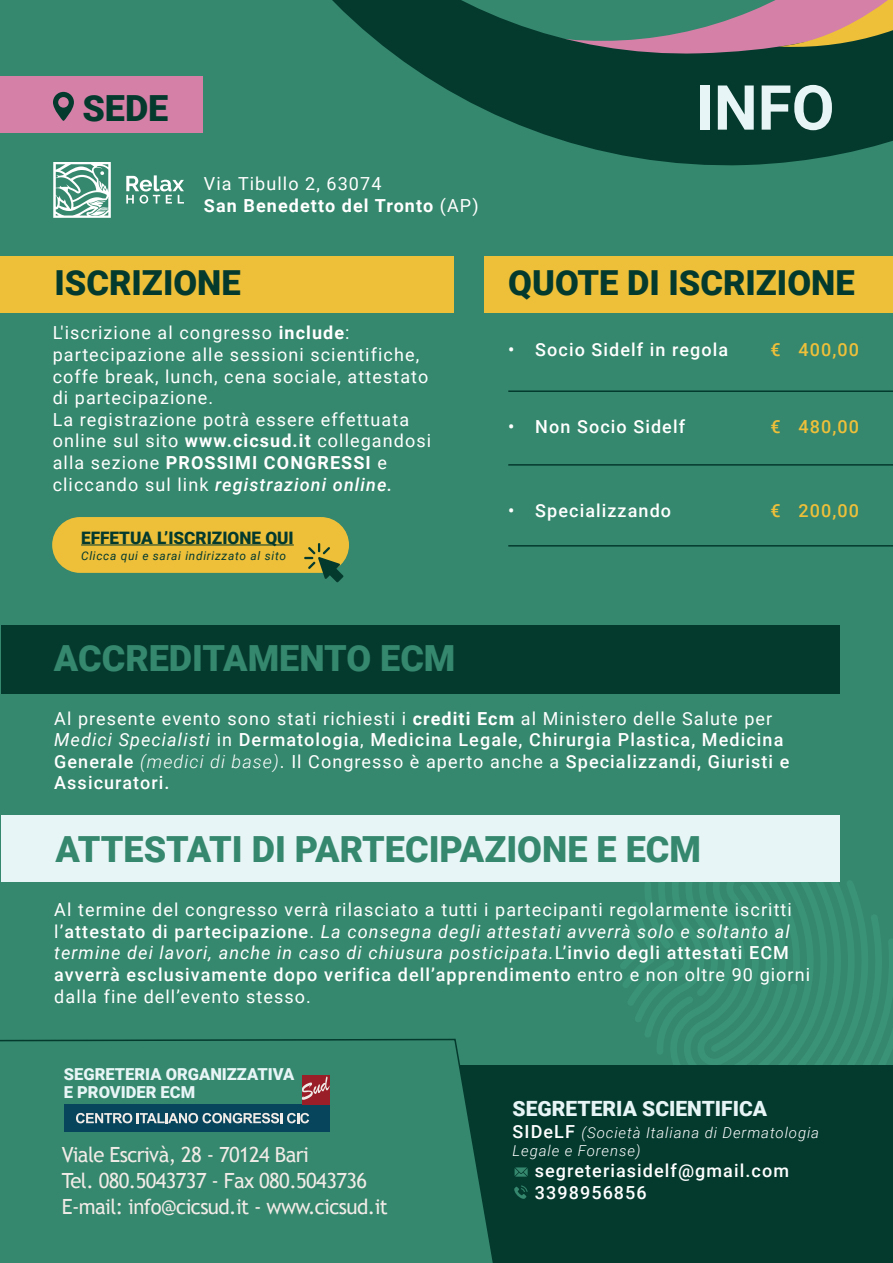
<style>
.page{position:relative;width:893px;height:1263px;background:#35876d}
.page>*{position:absolute;margin:0;border:0;box-sizing:border-box;transform-origin:0 0}
.t1{font:700 62.1px "Roboto";color:#e8f5f6}
.t2{font:900 36px "Roboto";color:#35876d}
.t3{font:900 36px "Roboto";color:#043a2e}
.t4{font:900 34.5px "Roboto";color:#043a2e}
.t5{font:900 21px "Roboto";color:#e8f5f6}
.t6{font:20.85px/26.1px "Trebuchet MS";letter-spacing:-.03em;color:#f1ebe7}
.t7{font:18px/21.6px "Roboto";letter-spacing:.06em;color:#fff}
.t8{font:500 18px/21.6px "Roboto";letter-spacing:.06em;color:#fff}
.t9{font:500 18px "Roboto";letter-spacing:.06em;color:#eec03a}
.t10{font:900 17.1px "Roboto";color:#043a2e}
.t11{font:900 16.5px/18px "Roboto";color:#e8f5f6}
.t12{font:italic 300 15px/18px "Roboto";letter-spacing:.06em;color:#fff}
.t13{font:italic 11.85px "Roboto";letter-spacing:.06em;color:#043a2e}
.s1{font-weight:700}
.s2{font-weight:500;font-style:italic}
.s3{font-weight:400}
.s4{font-weight:400;font-style:italic}
.s5{font-weight:300;font-style:italic}
.s6{font-weight:500}
.s7{font-style:italic}
.s8{font-weight:500;font-style:normal;font-size:18px}
</style>
<div class="page">
<svg style="left:620px;top:830px;width:273px;height:235px"></svg>
<svg style="left:174px;top:0;width:719px;height:166px"></svg>
<svg style="left:779px;top:0;width:114px;height:49px;background:#be8876"></svg>
<div style="left:0;top:256px;width:454px;height:56px;background:#eec03a"></div>
<div style="left:484px;top:256px;width:409px;height:56px;background:#eec03a"></div>
<div style="left:0;top:77px;width:202px;height:56px;background:#d480a7"></div>
<svg style="left:53px;top:162px;width:58px;height:56px"></svg>
<svg style="left:126px;top:175px;width:58px;height:29px"></svg>
<svg style="left:53px;top:92px;width:21px;height:29px"></svg>
<div style="left:1px;top:626px;width:838px;height:68px;background:#043a2e"></div>
<div style="left:0;top:1065px;width:893px;height:198px;background:#043a2e"></div>
<div style="left:1px;top:815px;width:838px;height:66px;background:#e8f5f6"></div>
<svg style="left:515px;top:1167px;width:13px;height:10px"></svg>
<svg style="left:514px;top:1185px;width:14px;height:14px"></svg>
<div style="left:0;top:1038px;width:493px;height:225px;background:#35876d"></div>
<div style="left:64px;top:1104px;width:266px;height:28px;background:#07455d"></div>
<svg style="left:76px;top:1113px;width:233px;height:10px"></svg>
<div style="left:302px;top:1075px;width:28px;height:29px;background:#9a1e28"></div>
<svg style="left:302px;top:1076px;width:28px;height:24px"></svg>
<hr style="left:508px;top:390px;width:385px;height:2px;background:#043a2e">
<hr style="left:508px;top:464px;width:385px;height:2px;background:#043a2e">
<hr style="left:508px;top:545px;width:385px;height:2px;background:#043a2e">
<div style="left:52px;top:517px;width:297px;height:56px;background:#eec03a;border-radius:28px"></div>
<hr style="left:81px;top:544px;width:213px;height:1px;background:#043a2e">
<svg style="left:304px;top:543px;width:39px;height:39px"></svg>
<h2 class="t3" style="left:82px;top:83px;width:88px">SEDE</h2>
<p class="t7" style="left:204px;top:172px;width:276px">Via Tibullo 2, 63074<br><span class="s1">San Benedetto del Tronto</span> (AP)</p>
<h3 class="t4" style="left:54px;top:258px;width:188px">ISCRIZIONE</h3>
<p class="t7" style="left:53px;top:321px;width:380px">L'iscrizione al congresso <span class="s1">include</span>: partecipazione alle sessioni scientifiche, coffe break, lunch, cena sociale, attestato di partecipazione.<br>La registrazione potrà essere effettuata online sul sito <span class="s1">www.cicsud.it</span> collegandosi alla sezione <span class="s1">PROSSIMI CONGRESSI</span> e cliccando sul link <span class="s2">registrazioni online.</span></p>
<p class="t10" style="left:81px;top:526px;width:214px">EFFETUA L’ISCRIZIONE QUI</p>
<p class="t13" style="left:81px;top:548px;width:207px">Clicca qui e sarai indirizzato al sito</p>
<h1 class="t1" style="left:696px;top:64px;width:140px">INFO</h1>
<h3 class="t4" style="left:508px;top:258px;width:348px">QUOTE DI ISCRIZIONE</h3>
<p class="t8" style="left:508px;top:338px;width:221px">• Socio Sidelf in regola</p>
<p class="t9" style="left:770px;top:337px;width:90px">€ 400,00</p>
<p class="t8" style="left:508px;top:415px;width:178px">• Non Socio Sidelf</p>
<p class="t9" style="left:770px;top:414px;width:90px">€ 480,00</p>
<p class="t8" style="left:508px;top:499px;width:164px">• Specializzando</p>
<p class="t9" style="left:770px;top:498px;width:90px">€ 200,00</p>
<h2 class="t2" style="left:54px;top:633px;width:403px">ACCREDITAMENTO ECM</h2>
<p class="t8" style="left:54px;top:707px;width:737px"><span class="s3">Al presente evento sono stati richiesti i</span> <span class="s1">crediti Ecm</span> <span class="s3">al Ministero delle Salute per </span><span class="s4">Medici Specialisti</span> <span class="s3">in</span> Dermatologia<span class="s3">,</span> Medicina Legale, Chirurgia Plastica, Medicina Generale <span class="s5">(medici di base)</span><span class="s3">. Il Congresso è aperto anche a</span> Specializzandi, Giuristi e Assicuratori.</p>
<h2 class="t2" style="left:55px;top:824px;width:647px">ATTESTATI DI PARTECIPAZIONE E ECM</h2>
<p class="t7" style="left:54px;top:898px;width:757px">Al termine del congresso verrà rilasciato a tutti i partecipanti regolarmente iscritti l’<span class="s6">attestato di partecipazione</span>. <span class="s7">La consegna degli attestati avverrà solo e soltanto al termine dei lavori, anche in caso di chiusura posticipata.</span>L’<span class="s6">invio degli attestati ECM avverrà esclusivamente dopo verifica dell’apprendimento</span> entro e non oltre 90 giorni dalla fine dell’evento stesso.</p>
<p class="t11" style="left:64px;top:1065px;width:232px">SEGRETERIA ORGANIZZATIVA<br>E PROVIDER ECM</p>
<p class="t6" style="left:62px;top:1142px;width:328px">Viale Escrivà, 28 - 70124 Bari<br>Tel. 080.5043737 - Fax 080.5043736<br>E-mail: info@cicsud.it - www.cicsud.it</p>
<p class="t5" style="left:513px;top:1094px;width:256px">SEGRETERIA SCIENTIFICA</p>
<p class="t12" style="left:513px;top:1122px;width:308px"><span class="s8">SIDeLF</span> (Società Italiana di Dermatologia<br>Legale e Forense)</p>
<p class="t8" style="left:535px;top:1159px;width:256px">segreteriasidelf@gmail.com<br>3398956856</p>
</div>
